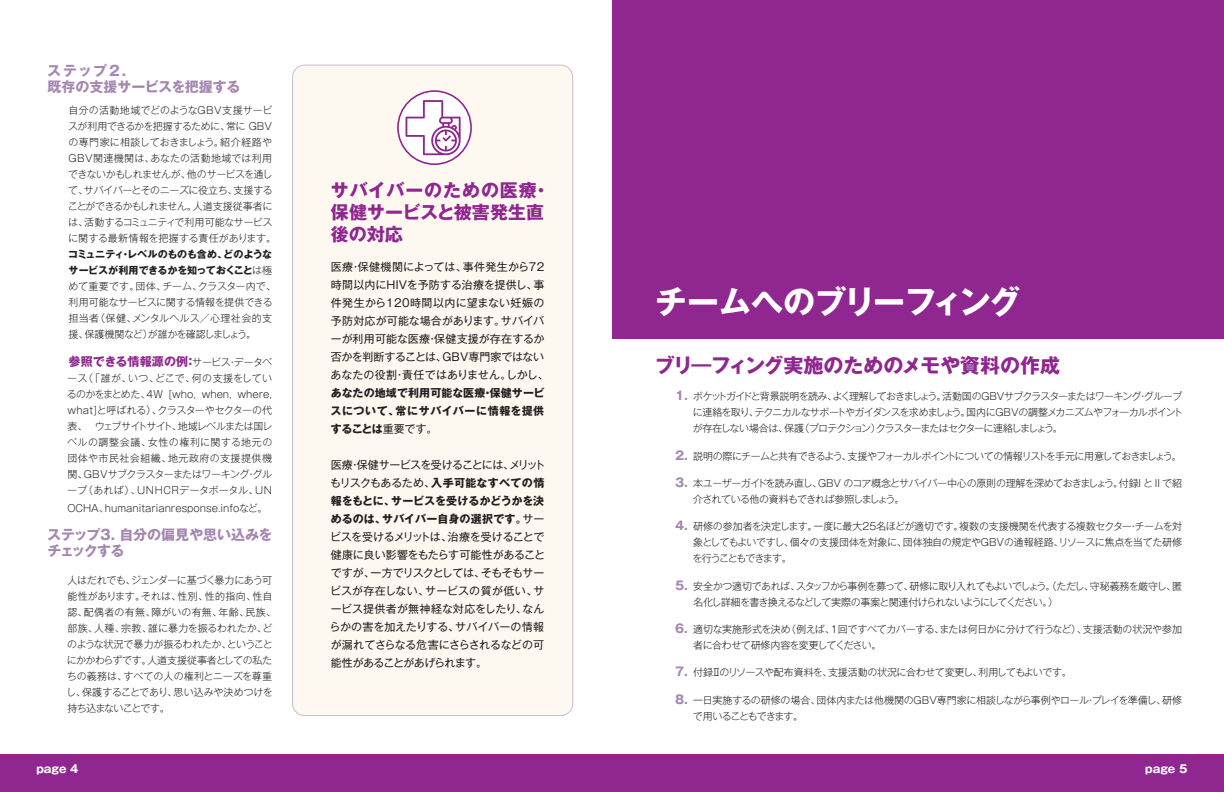
<style>
.page{position:relative;width:1224px;height:792px;background:#fff}
.page>*{position:absolute;margin:0;border:0;box-sizing:border-box;transform-origin:0 0}
.t1{font:700 32px "Gothic MB101 Pr 6 N";letter-spacing:-.03em;color:#fff}
.t2{font:700 20px "Gothic MB101 Pr 6 N";color:#90268f}
.t3{font:700 18px/22px "Gothic MB101 Pr 6 N";letter-spacing:.01em;color:#90268f}
.t4{font:700 14px/16px "Gothic MB101 Pr 6 N";letter-spacing:-.03em;color:#a588b1}
.t5{font:700 14px "Gothic MB101 Pr 6 N";letter-spacing:-.01em;color:#a588b1}
.t6{font:700 12px "Gothic MB101 Pr 6 N";letter-spacing:.015em;color:#90268f}
.t7{font:11px/18px "Gothic MB101 Pr 6 N";letter-spacing:.005em;color:#231f20}
.t8{font:700 11px "Gothic MB101 Pr 6 N";color:#fff}
.t9{font:300 10px/16px "Gothic MB101 Pr 6 N";letter-spacing:-.035em;color:#231f20}
.t10{font:300 10px/16px "Gothic MB101 Pr 6 N";letter-spacing:-.07em;color:#231f20}
.t11{font:300 10px "Gothic MB101 Pr 6 N";color:#231f20}
.s1{font-weight:700}
.s2{font-weight:300;font-size:10px;color:#231f20}
.s3{font-weight:700;font-size:12px;color:#a588b1}
</style>
<div class="page">
<div style="left:612px;top:0;width:612px;height:338px;background:#90268f"></div>
<div style="left:293px;top:65px;width:280px;height:651px;background:#fdf9f0;border-radius:12px"></div>
<div style="left:612px;top:754px;width:612px;height:38px;background:#90268f"></div>
<div style="left:0;top:754px;width:612px;height:38px;background:#90268f"></div>
<svg style="left:398px;top:91px;width:73px;height:73px"></svg>
<div style="left:397px;top:90px;width:75px;height:75px;border:2px solid #90268f;border-radius:50%"></div>
<svg style="left:406px;top:100px;width:55px;height:55px"></svg>
<p class="t5" style="left:48px;top:75px;width:195px">既存の支援サービスを把握する</p>
<p class="t9" style="left:68px;top:101px;width:210px">自分の活動地域でどのようなGBV支援サービスが利用できるかを把握するために、常に GBVの専門家に相談しておきましょう。紹介経路や<br>GBV関連機関は、あなたの活動地域では利用できないかもしれませんが、他のサービスを通して、サバイバーとそのニーズに役立ち、支援することができるかもしれません。人道支援従事者には、活動するコミュニティで利用可能なサービスに関する最新情報を把握する責任があります。<span class="s1">コミュニティ・レベルのものも含め、どのようなサービスが利用できるかを知っておくこと</span>は極めて重要です。団体、チーム、クラスター内で、利用可能なサービスに関する情報を提供できる担当者（保健、メンタルヘルス／心理社会的支援、保護機関など）が誰かを確認しましょう。</p>
<p class="t6" style="left:69px;top:351px;width:205px">参照できる情報源の例：<span class="s2">サービス・データベ</span></p>
<p class="t9" style="left:67px;top:369px;width:207px;text-align:justify">ース（「誰が、いつ、どこで、何の支援をしているのかをまとめた、４W [who, when, where, what]と呼ばれる）、クラスターやセクターの代表、 ウェブサイトサイト、地域レベルまたは国レベルの調整会議、女性の権利に関する地元の団体や市民社会組織、地元政府の支援提供機関、GBVサブクラスターまたはワーキング・グループ（あれば）、UNHCRデータポータル、UN</p>
<p class="t11" style="left:67px;top:500px;width:202px">OCHA、humanitarianresponse.infoなど。</p>
<p class="t4" style="left:47px;top:526px;width:227px">ステップ３. 自分の偏見や思い込みをチェックする</p>
<p class="t9" style="left:66px;top:571px;width:212px">人はだれでも、ジェンダーに基づく暴力にあう可能性があります。それは、性別、性的指向、性自認、配偶者の有無、障がいの有無、年齢、民族、部族、人種、宗教、誰に暴力を振るわれたか、どのような状況で暴力が振るわれたか、ということにかかわらずです。人道支援従事者としての私たちの義務は、すべての人の権利とニーズを尊重し、保護することであり、思い込みや決めつけを持ち込まないことです。</p>
<p class="t8" style="left:36px;top:759px;width:44px">page 4</p>
<p class="t3" style="left:331px;top:179px;width:221px">サバイバーのための医療・保健サービスと被害発生直後の対応</p>
<p class="t7" style="left:331px;top:257px;width:220px">医療・保健機関によっては、事件発生から72時間以内にHIVを予防する治療を提供し、事件発生から120時間以内に望まない妊娠の予防対応が可能な場合があります。サバイバーが利用可能な医療・保健支援が存在するか否かを判断することは、GBV専門家ではないあなたの役割・責任ではありません。しかし、<span class="s1">あなたの地域で利用可能な医療・保健サービスについて、常にサバイバーに情報を提供することは</span>重要です。</p>
<p class="t7" style="left:330px;top:455px;width:217px;text-align:justify">医療・保健サービスを受けることには、メリットもリスクもあるため、<span class="s1">入手可能なすべての情報をもとに、サービスを受けるかどうかを決めるのは、サバイバー自身の選択です。</span>サービスを受けるメリットは、治療を受けることで健康に良い影響をもたらす可能性があることですが、一方でリスクとしては、そもそもサービスが存在しない、サービスの質が低い、サービス提供者が無神経な対応をしたり、なんらかの害を加えたりする、サバイバーの情報が漏れてさらなる危害にさらされるなどの可能性があることがあげられます。</p>
<p class="t1" style="left:655px;top:275px;width:367px">チームへのブリーフィング</p>
<p class="t2" style="left:655px;top:349px;width:407px">ブリ―フィング実施のためのメモや資料の作成</p>
<p class="t9" style="left:693px;top:388px;width:492px;text-align:justify;text-indent:-18px"><span class="s3">1.</span> ポケットガイドと背景説明を読み、よく理解しておきましょう。活動国のGBVサブクラスターまたはワーキング・グループに連絡を取り、テクニカルなサポートやガイダンスを求めましょう。国内にGBVの調整メカニズムやフォーカルポイントが存在しない場合は、保護（プロテクション）クラスターまたはセクターに連絡しましょう。</p>
<p class="t10" style="left:675px;top:447px;width:508px"><span class="s3">2.</span> 説明の際にチームと共有できるよう、支援やフォーカルポイントについての情報リストを手元に用意しておきましょう。</p>
<p class="t9" style="left:693px;top:474px;width:490px;text-indent:-18px"><span class="s3">3.</span> 本ユーザーガイドを読み直し、GBV のコア概念とサバイバー中心の原則の理解を深めておきましょう。付録I と II で紹介されている他の資料もできれば参照しましょう。</p>
<p class="t9" style="left:692px;top:518px;width:491px;text-align:justify;text-indent:-17px"><span class="s3">4.</span> 研修の参加者を決定します。一度に最大25名ほどが適切です。複数の支援機関を代表する複数セクター・チームを対象としてもよいですし、個々の支援団体を対象に、団体独自の規定やGBVの通報経路、リソースに焦点を当てた研修を行うこともできます。</p>
<p class="t10" style="left:693px;top:577px;width:490px;text-indent:-18px"><span class="s3">5.</span> 安全かつ適切であれば、スタッフから事例を募って、研修に取り入れてもよいでしょう。（ただし、守秘義務を厳守し、匿名化し詳細を書き換えるなどして実際の事案と関連付けられないようにしてください。）</p>
<p class="t9" style="left:693px;top:620px;width:490px;text-indent:-18px"><span class="s3">6.</span> 適切な実施形式を決め（例えば、1回ですべてカバーする、または何日かに分けて行うなど）、支援活動の状況や参加者に合わせて研修内容を変更してください。</p>
<p class="t9" style="left:675px;top:664px;width:398px"><span class="s3">7.</span> 付録Ⅱのリソースや配布資料を、支援活動の状況に合わせて変更し、利用してもよいです。</p>
<p class="t9" style="left:693px;top:691px;width:491px;text-indent:-18px"><span class="s3">8.</span> 一日実施するの研修の場合、団体内または他機関のGBV専門家に相談しながら事例やロール・プレイを準備し、研修で用いることもできます。</p>
<p class="t8" style="left:1145px;top:759px;width:44px">page 5</p>
</div>
